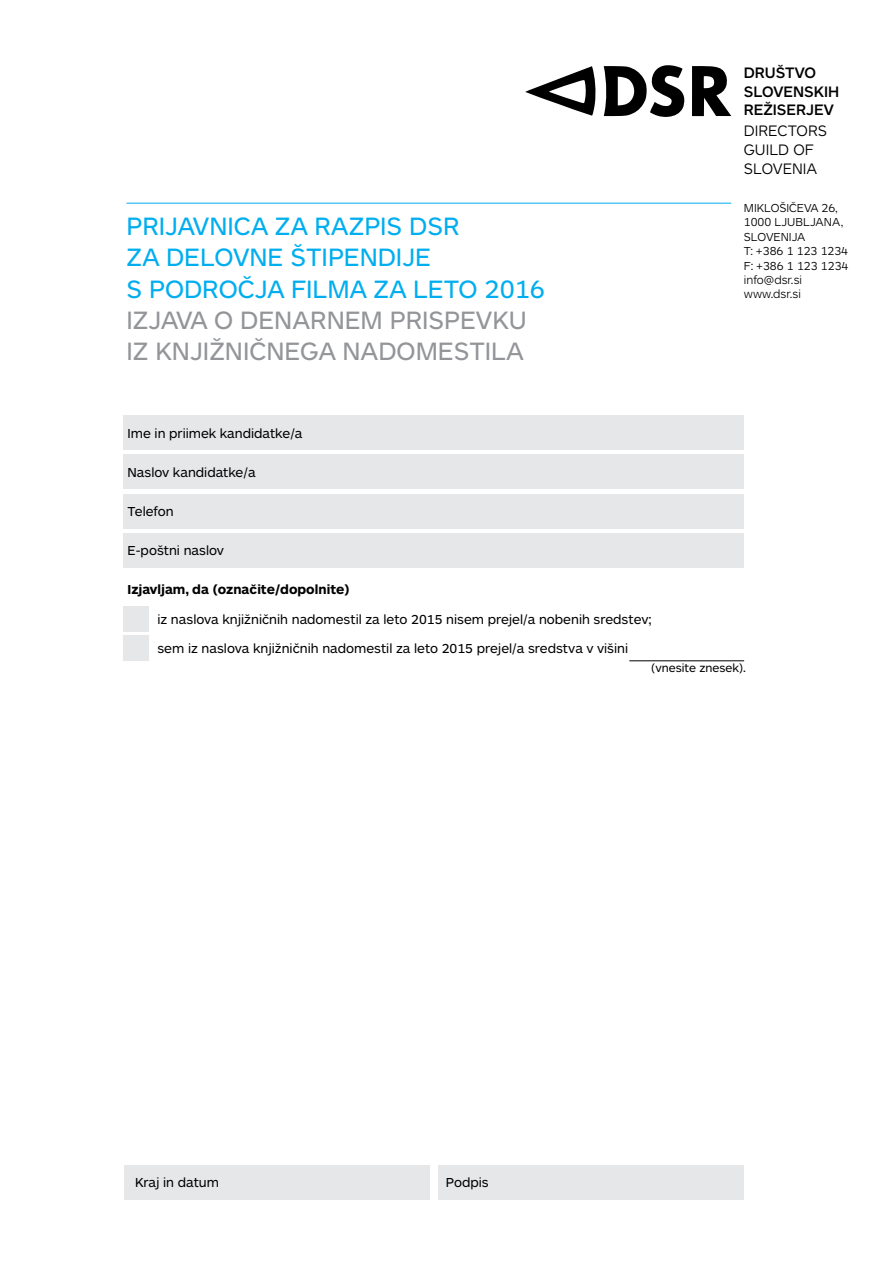
<style>
.page{position:relative;width:893px;height:1263px;background:#fff}
.page>*{position:absolute;margin:0;border:0;box-sizing:border-box;transform-origin:0 0}
.t1{font:26.1px/31.2px "Maquette OT";color:#00aeef}
.t2{font:26.1px "Maquette OT";color:#939598}
.t3{font:500 15.75px/18.9px "Maquette OT";color:#000}
.t4{font:300 15.75px/18.9px "Maquette OT";color:#000}
.t5{font:13.5px/28.5px "Maquette OT";color:#000}
.t6{font:700 13.5px "Maquette OT";color:#000}
.t7{font:300 12px/14.4px "Maquette OT";color:#000}
.t8{font:12px "Maquette OT";color:#000}
</style>
<div class="page">
<div style="left:123px;top:415px;width:621px;height:34px;background:#e6e7e8"></div>
<div style="left:124px;top:1165px;width:306px;height:34px;background:#e6e7e8"></div>
<div style="left:123px;top:455px;width:621px;height:34px;background:#e6e7e8"></div>
<div style="left:438px;top:1165px;width:306px;height:34px;background:#e6e7e8"></div>
<div style="left:123px;top:494px;width:621px;height:34px;background:#e6e7e8"></div>
<div style="left:123px;top:534px;width:621px;height:34px;background:#e6e7e8"></div>
<svg style="left:604px;top:65px;width:81px;height:52px"></svg>
<svg style="left:692px;top:66px;width:39px;height:50px"></svg>
<svg style="left:525px;top:66px;width:71px;height:50px"></svg>
<div style="left:123px;top:607px;width:26px;height:25px;background:#e6e7e8"></div>
<div style="left:123px;top:636px;width:26px;height:25px;background:#e6e7e8"></div>
<hr style="left:629px;top:660px;width:115px;height:1px;background:#000">
<hr style="left:126px;top:203px;width:605px;height:1px;background:#00aeef">
<h1 class="t1" style="left:126px;top:211px;width:420px">PRIJAVNICA ZA RAZPIS DSR<br>ZA DELOVNE ŠTIPENDIJE<br>S PODROČJA FILMA ZA LETO 2016</h1>
<h1 class="t2" style="left:126px;top:307px;width:23px">Izjava</h1>
<h1 class="t2" style="left:214px;top:307px;width:45px">o denarnem</h1>
<h1 class="t2" style="left:390px;top:307px;width:16px">prispevku</h1>
<h1 class="t2" style="left:126px;top:338px;width:45px">iz knjižničnega</h1>
<h1 class="t2" style="left:342px;top:338px;width:18px">nadomestila</h1>
<p class="t5" style="left:128px;top:419px;width:176px">Ime in priimek kandidatke/a</p>
<p class="t5" style="left:128px;top:458px;width:130px">Naslov kandidatke/a</p>
<p class="t5" style="left:128px;top:497px;width:48px">Telefon</p>
<p class="t5" style="left:128px;top:536px;width:98px">E-poštni naslov</p>
<p class="t6" style="left:128px;top:581px;width:223px">Izjavljam, da (označite/dopolnite)</p>
<p class="t5" style="left:157px;top:605px;width:496px">iz naslova knjižničnih nadomestil za leto 2015 nisem prejel/a nobenih sredstev; sem iz naslova knjižničnih nadomestil za leto 2015 prejel/a sredstva v višini</p>
<p class="t3" style="left:744px;top:63px;width:97px">DRUŠTVO<br>SLOVENSKIH<br>REŽISERJEV</p>
<p class="t4" style="left:744px;top:122px;width:85px">DIRECTORS<br>GUILD OF<br>SLOVENIA</p>
<p class="t7" style="left:744px;top:201px;width:106px">MIKLOŠIČEVA 26,<br>1000 LJUBLJANA,<br>SLOVENIJA<br>T: +386 1 123 1234<br>F: +386 1 123 1234<br>INFO@DSR.SI<br>WWW.DSR.SI</p>
<p class="t8" style="left:651px;top:662px;width:96px">(vnesite znesek).</p>
<p class="t5" style="left:135px;top:1168px;width:85px">Kraj in datum</p>
<p class="t5" style="left:446px;top:1168px;width:44px">Podpis</p>
</div>
